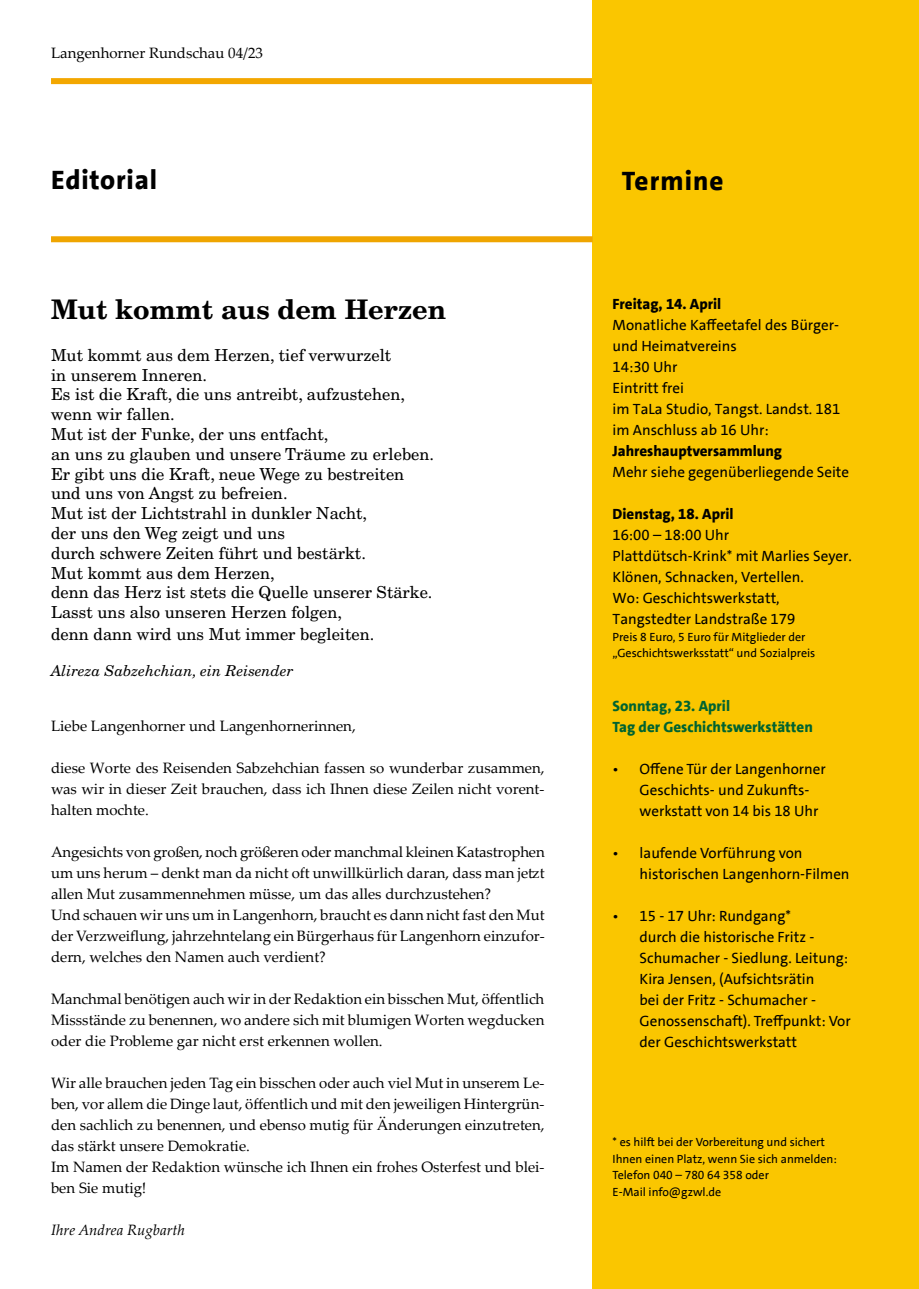
<style>
.page{position:relative;width:919px;height:1289px;background:#fff}
.page>*{position:absolute;margin:0;border:0;box-sizing:border-box;transform-origin:0 0}
.t1{font:700 27px "New Century Schlbk";color:#000}
.t2{font:800 27px "SPD The Sans";letter-spacing:.03em;color:#000}
.t3{font:16.5px/19.8px "New Century Schlbk";color:#000}
.t4{font:15px/21px "Palatino Linotype";color:#000;text-align:justify}
.t5{font:15px/21px "SPD The Sans";color:#000}
.t6{font:800 15px "SPD The Sans";color:#000}
.t7{font:800 15px/21px "SPD The Sans";color:#006330}
.t8{font:italic 15px "New Century Schlbk";color:#000}
.t9{font:italic 15px "Palatino Linotype";color:#000}
.t10{font:12px/16.5px "SPD The Sans";color:#000}
</style>
<div class="page">
<div style="left:51px;top:78px;width:804px;height:6px;background:#f3a700"></div>
<div style="left:592px;top:0;width:326px;height:1288px;background:#fac600"></div>
<div style="left:51px;top:236px;width:541px;height:6px;background:#efa500"></div>
<p class="t4" style="left:51px;top:42px;width:213px">Langenhorner Rundschau 04/23</p>
<h1 class="t2" style="left:51px;top:162px;width:108px">Editorial</h1>
<h1 class="t1" style="left:51px;top:293px;width:396px">Mut kommt aus dem Herzen</h1>
<p class="t3" style="left:51px;top:345px;width:384px">Mut kommt aus dem Herzen, tief verwurzelt<br>in unserem Inneren.<br>Es ist die Kraft, die uns antreibt, aufzustehen, wenn wir fallen.<br>Mut ist der Funke, der uns entfacht,<br>an uns zu glauben und unsere Träume zu erleben.<br>Er gibt uns die Kraft, neue Wege zu bestreiten und uns von Angst zu befreien.<br>Mut ist der Lichtstrahl in dunkler Nacht,<br>der uns den Weg zeigt und uns<br>durch schwere Zeiten führt und bestärkt.<br>Mut kommt aus dem Herzen,<br>denn das Herz ist stets die Quelle unserer Stärke.<br>Lasst uns also unseren Herzen folgen,</p>
<p class="t3" style="left:51px;top:624px;width:325px">denn dann wird uns Mut immer begleiten.</p>
<p class="t8" style="left:51px;top:661px;width:244px">Alireza Sabzehchian, ein Reisender</p>
<p class="t4" style="left:51px;top:714px;width:306px">Liebe Langenhorner und Langenhornerinnen,</p>
<p class="t4" style="left:51px;top:756px;width:495px">diese Worte des Reisenden Sabzehchian fassen so wunderbar zusammen, was wir in dieser Zeit brauchen, dass ich Ihnen diese Zeilen nicht vorent&shy;halten mochte.</p>
<p class="t4" style="left:51px;top:840px;width:495px;text-align:left">Angesichts von großen, noch größeren oder manchmal kleinen Katastrophen um uns herum – denkt man da nicht oft unwillkürlich daran, dass man jetzt allen Mut zusammennehmen müsse, um das alles durchzustehen?<br>Und schauen wir uns um in Langenhorn, braucht es dann nicht fast den Mut der Verzweiflung, jahrzehntelang ein Bürgerhaus für Langenhorn einzufor&shy;dern, welches den Namen auch verdient?</p>
<p class="t4" style="left:51px;top:987px;width:495px">Manchmal benötigen auch wir in der Redaktion ein bisschen Mut, öffentlich Missstände zu benennen, wo andere sich mit blumigen Worten wegducken oder die Probleme gar nicht erst erkennen wollen.</p>
<p class="t4" style="left:51px;top:1071px;width:495px;text-align:left">Wir alle brauchen jeden Tag ein bisschen oder auch viel Mut in unserem Le&shy;ben, vor allem die Dinge laut, öffentlich und mit den jeweiligen Hintergrün&shy;den sachlich zu benennen, und ebenso mutig für Änderungen einzutreten, das stärkt unsere Demokratie.<br>Im Namen der Redaktion wünsche ich Ihnen ein frohes Osterfest und blei&shy;ben Sie mutig!</p>
<p class="t9" style="left:51px;top:1219px;width:135px">Ihre Andrea Rugbarth</p>
<h1 class="t2" style="left:621px;top:164px;width:103px">Termine</h1>
<p class="t6" style="left:612px;top:294px;width:110px">Freitag, 14. April</p>
<p class="t5" style="left:612px;top:314px;width:229px">Monatliche Kaffeetafel des Bürger&shy;und Heimatvereins<br>14:30 Uhr<br>Eintritt frei<br>im TaLa Studio, Tangst. Landst. 181 im Anschluss ab 16 Uhr:</p>
<p class="t6" style="left:612px;top:441px;width:171px">Jahreshauptversammlung</p>
<p class="t5" style="left:612px;top:461px;width:238px">Mehr siehe gegenüberliegende Seite</p>
<p class="t6" style="left:612px;top:504px;width:122px">Dienstag, 18. April</p>
<p class="t5" style="left:612px;top:524px;width:241px">16:00 – 18:00 Uhr<br>Plattdütsch-Krink* mit Marlies Seyer.<br>Klönen, Schnacken, Vertellen.<br>Wo: Geschichtswerkstatt,<br>Tangstedter Landstraße 179</p>
<p class="t10" style="left:612px;top:628px;width:204px">Preis 8 Euro, 5 Euro für Mitglieder der „Geschichtswerksstatt“ und Sozialpreis</p>
<p class="t7" style="left:612px;top:695px;width:202px">Sonntag, 23. April<br>Tag der Geschichtswerkstätten</p>
<p class="t5" style="left:639px;top:758px;width:188px;text-indent:-27px">• Offene Tür der Langenhorner<br>Geschichts- und Zukunfts&shy;werkstatt von 14 bis 18 Uhr</p>
<p class="t5" style="left:639px;top:842px;width:211px;text-indent:-27px">• laufende Vorführung von historischen Langenhorn-Filmen</p>
<p class="t5" style="left:639px;top:905px;width:213px;text-indent:-27px">• 15 - 17 Uhr: Rundgang*<br>durch die historische Fritz -<br>Schumacher - Siedlung. Leitung:<br>Kira Jensen, (Aufsichtsrätin<br>bei der Fritz - Schumacher -<br>Genossenschaft). Treffpunkt: Vor der Geschichtswerkstatt</p>
<p class="t10" style="left:612px;top:1134px;width:226px">* es hilft bei der Vorbereitung und sichert Ihnen einen Platz, wenn Sie sich anmelden:<br>Telefon 040 – 780 64 358 oder<br>E-Mail info@gzwl.de</p>
</div>
